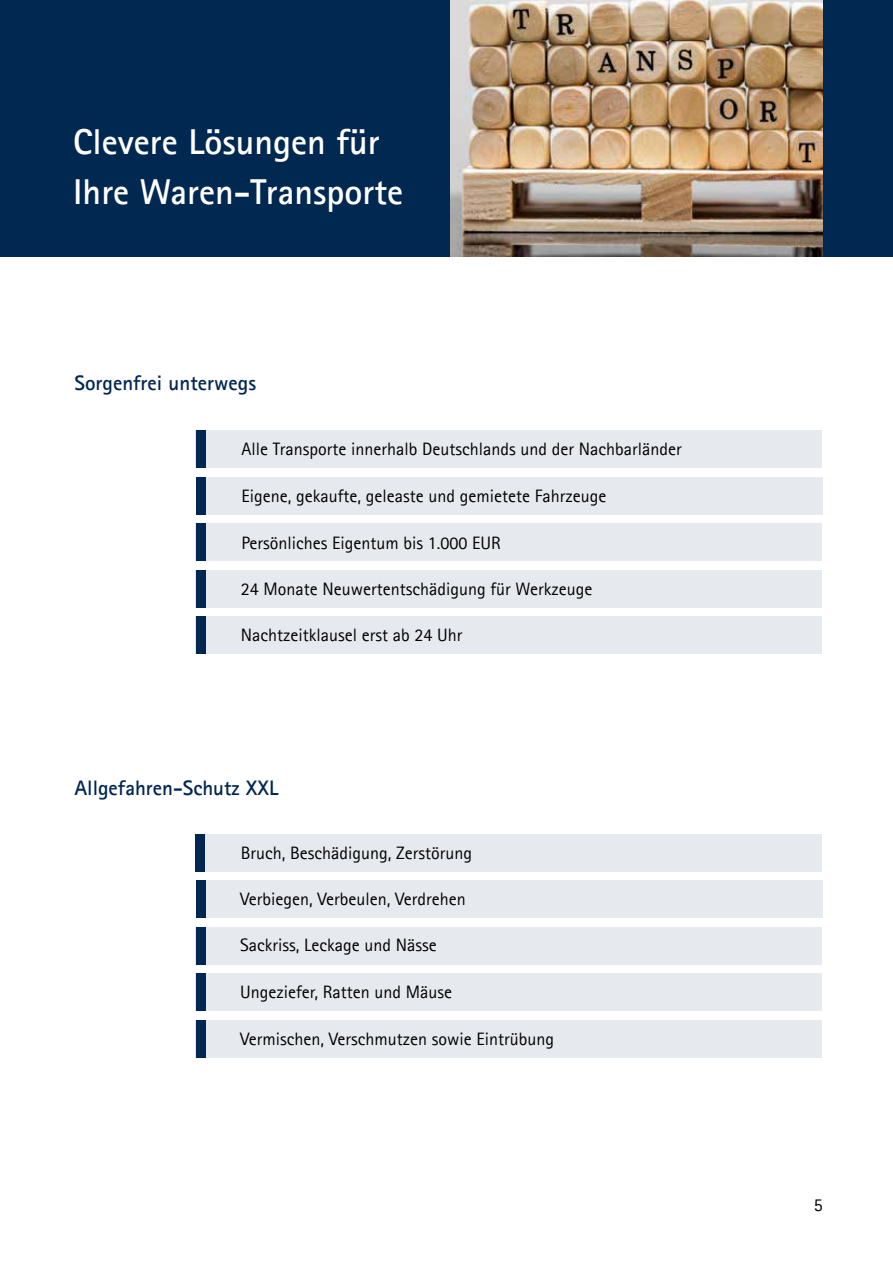
<style>
.page{position:relative;width:893px;height:1263px;background:#fff}
.page>*{position:absolute;margin:0;border:0;box-sizing:border-box;transform-origin:0 0}
.t1{font:700 36px/50.1px "Agfa Rotis Sans Serif";color:#fff}
.t2{font:700 21px "Agfa Rotis Sans Serif";color:#002652}
.t3{font:18px "Agfa Rotis Sans Serif";color:#000}
</style>
<div class="page">
<div style="left:0;top:0;width:893px;height:256px;background:#002851"></div>
<img style="left:450px;top:0;width:372px;height:256px">
<div style="left:196px;top:834px;width:626px;height:37px;background:#e6e9ee"></div>
<div style="left:196px;top:431px;width:626px;height:37px;background:#e6e9ee"></div>
<div style="left:196px;top:431px;width:10px;height:37px;background:#002652"></div>
<div style="left:196px;top:477px;width:626px;height:38px;background:#e6e9ee"></div>
<div style="left:196px;top:477px;width:10px;height:38px;background:#002652"></div>
<div style="left:196px;top:524px;width:626px;height:37px;background:#e6e9ee"></div>
<div style="left:196px;top:524px;width:10px;height:37px;background:#002652"></div>
<div style="left:196px;top:570px;width:626px;height:37px;background:#e6e9ee"></div>
<div style="left:196px;top:570px;width:10px;height:37px;background:#002652"></div>
<div style="left:196px;top:616px;width:626px;height:37px;background:#e6e9ee"></div>
<div style="left:196px;top:616px;width:10px;height:37px;background:#002652"></div>
<div style="left:196px;top:880px;width:626px;height:38px;background:#e6e9ee"></div>
<div style="left:196px;top:880px;width:9px;height:38px;background:#002652"></div>
<div style="left:196px;top:927px;width:626px;height:37px;background:#e6e9ee"></div>
<div style="left:196px;top:927px;width:9px;height:37px;background:#002652"></div>
<div style="left:196px;top:973px;width:626px;height:38px;background:#e6e9ee"></div>
<div style="left:196px;top:973px;width:9px;height:38px;background:#002652"></div>
<div style="left:196px;top:1020px;width:626px;height:37px;background:#e6e9ee"></div>
<div style="left:196px;top:1020px;width:9px;height:37px;background:#002652"></div>
<div style="left:196px;top:834px;width:9px;height:38px;background:#002652"></div>
<h1 class="t1" style="left:73px;top:116px;width:331px">Clevere Lösungen für<br>Ihre Waren-Transporte</h1>
<p class="t2" style="left:75px;top:370px;width:183px">Sorgenfrei unterwegs</p>
<p class="t3" style="left:242px;top:438px;width:442px">Alle Transporte innerhalb Deutschlands und der Nachbarländer</p>
<p class="t3" style="left:242px;top:485px;width:366px">Eigene, gekaufte, geleaste und gemietete Fahrzeuge</p>
<p class="t3" style="left:242px;top:532px;width:261px">Persönliches Eigentum bis 1.000 EUR</p>
<p class="t3" style="left:241px;top:578px;width:353px">24 Monate Neuwertentschädigung für Werkzeuge</p>
<p class="t3" style="left:241px;top:624px;width:223px">Nachtzeitklausel erst ab 24 Uhr</p>
<p class="t2" style="left:74px;top:775px;width:206px">Allgefahren-Schutz XXL</p>
<p class="t3" style="left:241px;top:842px;width:233px">Bruch, Beschädigung, Zerstörung</p>
<p class="t3" style="left:240px;top:888px;width:227px">Verbiegen, Verbeulen, Verdrehen</p>
<p class="t3" style="left:240px;top:934px;width:198px">Sackriss, Leckage und Nässe</p>
<p class="t3" style="left:240px;top:981px;width:213px">Ungeziefer, Ratten und Mäuse</p>
<p class="t3" style="left:240px;top:1028px;width:315px">Vermischen, Verschmutzen sowie Eintrübung</p>
<p class="t3" style="left:814px;top:1194px;width:10px">5</p>
</div>
